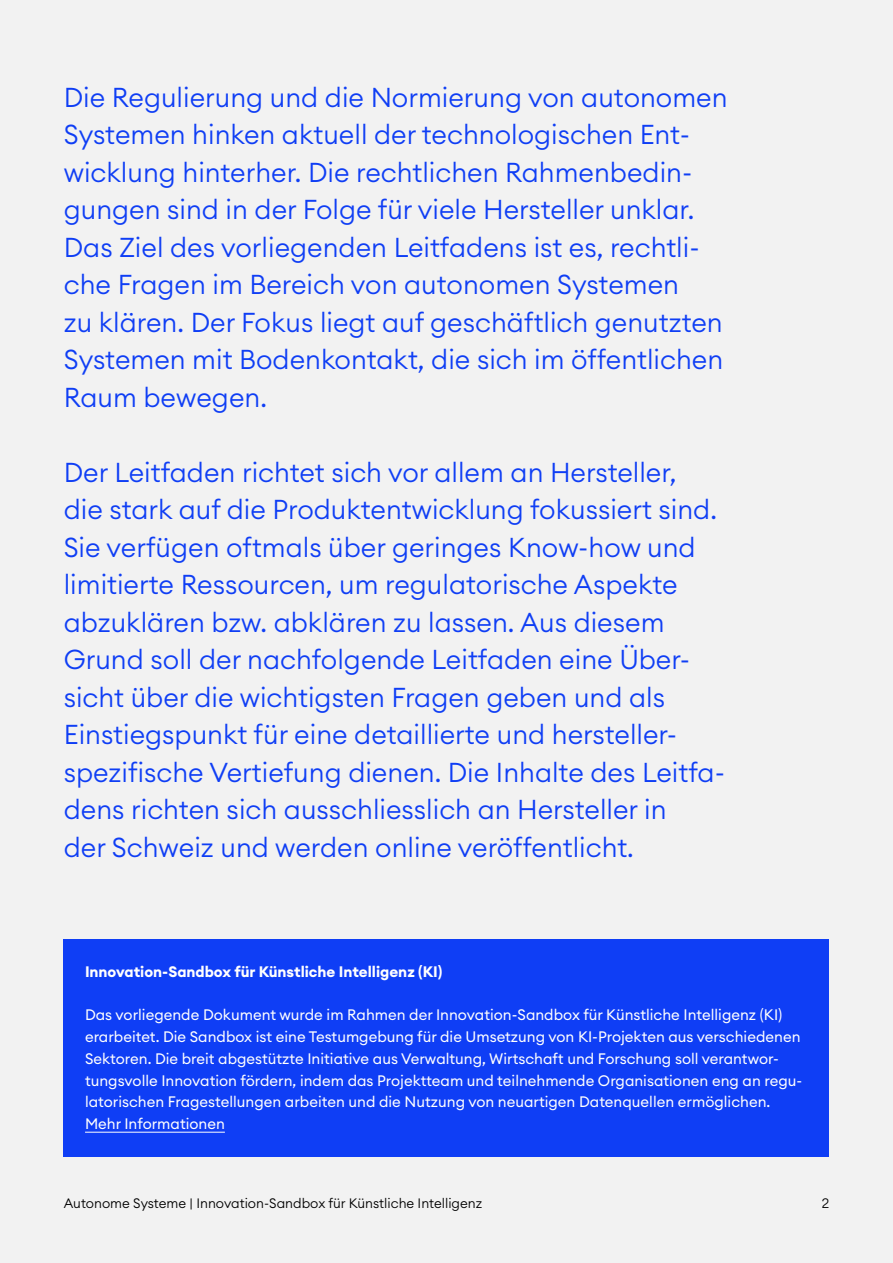
<style>
.page{position:relative;width:893px;height:1263px;background:#f2f2f2}
.page>*{position:absolute;margin:0;border:0;box-sizing:border-box;transform-origin:0 0}
.t1{font:300 27px/37.5px "Euclid Circular A";color:#0f3ef5}
.t2{font:15px/21.8px "Euclid Circular A";color:#fff}
.t3{font:700 15px "Euclid Circular A";color:#fff}
.t4{font:300 13.5px "Euclid Circular A";color:#000}
</style>
<div class="page">
<div style="left:64px;top:940px;width:765px;height:217px;background:#0f3ef5"></div>
<hr style="left:85px;top:1132px;width:140px;height:1px;background:#fff">
<p class="t1" style="left:64px;top:78px;width:665px">Die Regulierung und die Normierung von autonomen Systemen hinken aktuell der technologischen Ent&shy;wicklung hinterher. Die rechtlichen Rahmenbedin&shy;gungen sind in der Folge für viele Hersteller unklar.<br>Das Ziel des vorliegenden Leitfadens ist es, rechtli&shy;che Fragen im Bereich von autonomen Systemen<br>zu klären. Der Fokus liegt auf geschäftlich genutzten Systemen mit Bodenkontakt, die sich im öffentlichen Raum bewegen.</p>
<p class="t1" style="left:64px;top:453px;width:663px">Der Leitfaden richtet sich vor allem an Hersteller,<br>die stark auf die Produktentwicklung fokussiert sind.<br>Sie verfügen oftmals über geringes Know-how und limitierte Ressourcen, um regulatorische Aspekte abzuklären bzw. abklären zu lassen. Aus diesem Grund soll der nachfolgende Leitfaden eine Über&shy;sicht über die wichtigsten Fragen geben und als Einstiegspunkt für eine detaillierte und hersteller&shy;spezifische Vertiefung dienen. Die Inhalte des Leitfa&shy;dens richten sich ausschliesslich an Hersteller in<br>der Schweiz und werden online veröffentlicht.</p>
<p class="t3" style="left:85px;top:962px;width:359px">Innovation-Sandbox für Künstliche Intelligenz (KI)</p>
<p class="t2" style="left:85px;top:1004px;width:719px">Das vorliegende Dokument wurde im Rahmen der Innovation-Sandbox für Künstliche Intelligenz (KI) erarbeitet. Die Sandbox ist eine Testumgebung für die Umsetzung von KI-Projekten aus verschiedenen Sektoren. Die breit abgestützte Initiative aus Verwaltung, Wirtschaft und Forschung soll verantwor&shy;tungsvolle Innovation fördern, indem das Projektteam und teilnehmende Organisationen eng an regu&shy;latorischen Fragestellungen arbeiten und die Nutzung von neuartigen Datenquellen ermöglichen.<br>Mehr Informationen</p>
<p class="t4" style="left:64px;top:1194px;width:420px">Autonome Systeme | Innovation-Sandbox für Künstliche Intelligenz</p>
<p class="t4" style="left:822px;top:1194px;width:9px">2</p>
</div>
